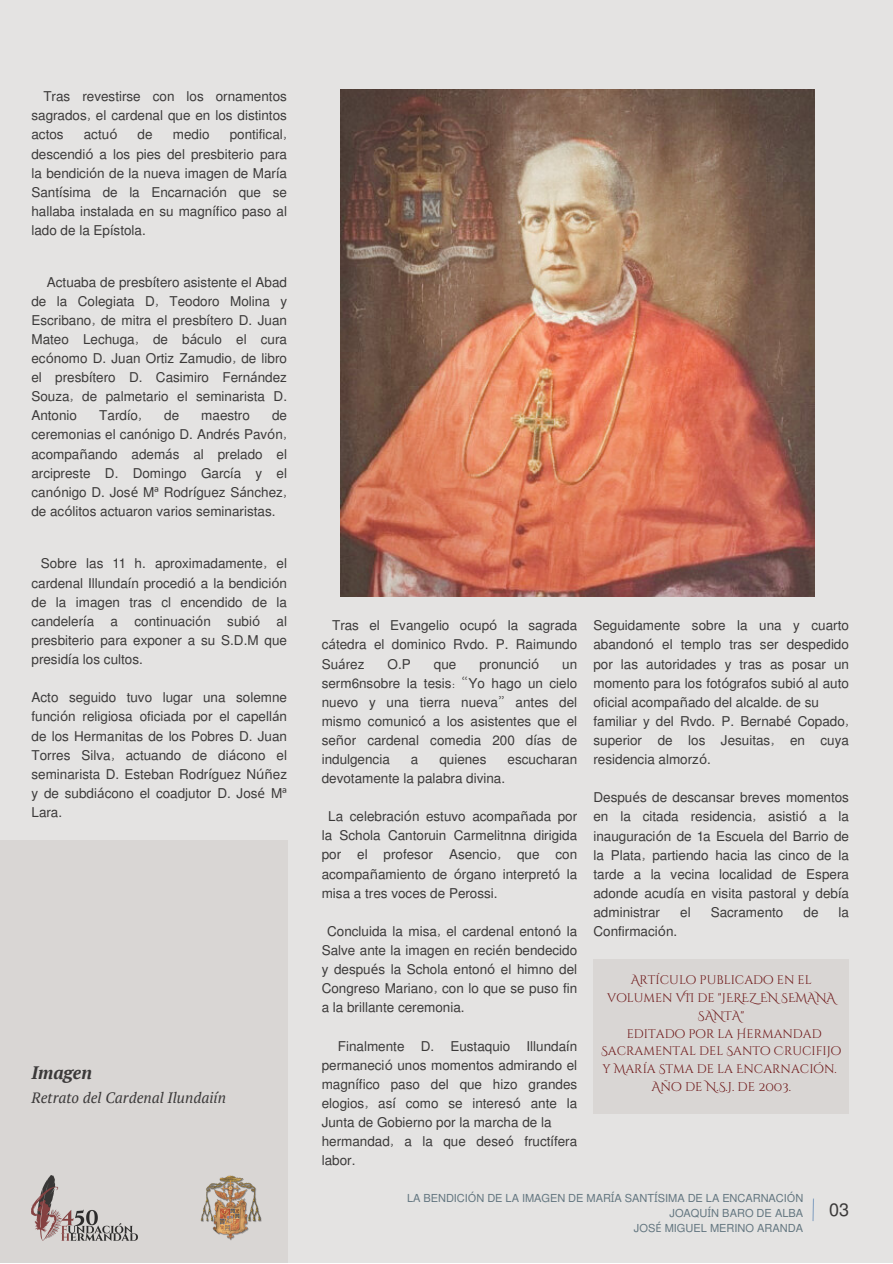
<style>
.page{position:relative;width:893px;height:1264px;background:#fff}
.page>*{position:absolute;margin:0;border:0;box-sizing:border-box;transform-origin:0 0}
.t1{font:italic 700 18px "PT Serif";color:#3b3939}
.t2{font:18px "Mukti";color:#3b3939}
.t3{font:italic 15px "PT Serif";color:#3b3939}
.t4{font:13.5px/19px "Mukti";color:#3b3939;text-align:justify}
.t5{font:12.75px "Cinzel Decorative";color:#701c1d}
.t6{font:12.45px/17.7px "Cinzel Decorative";color:#701c1d;text-align:center}
.t7{font:11.1px "Mukti";letter-spacing:-.005em;color:#637680}
.s1{font-family:"Noto Sans"}
</style>
<div class="page">
<div style="left:0;top:0;width:892px;height:1262px;background:#e4e3e2"></div>
<div style="left:0;top:840px;width:287px;height:422px;background:#d9d6d4"></div>
<svg style="left:812px;top:1198px;width:2px;height:23px"></svg>
<img style="left:31px;top:1175px;width:106px;height:65px">
<img style="left:200px;top:1175px;width:62px;height:66px">
<img style="left:340px;top:89px;width:474px;height:507px">
<div style="left:593px;top:959px;width:256px;height:154px;background:#d9d6d4"></div>
<p class="t4" style="left:31px;top:86px;width:257px;text-indent:12px">Tras revestirse con los ornamentos sagrados, el cardenal que en los distintos actos</p>
<p class="t4" style="left:84px;top:124px;width:35px">actu<span class="s1">ó</span></p>
<p class="t4" style="left:138px;top:124px;width:16px">de</p>
<p class="t4" style="left:173px;top:124px;width:38px">medio</p>
<p class="t4" style="left:31px;top:124px;width:257px;text-indent:198px">pontifical, descendi<span class="s1">ó</span> a los pies del presbiterio para la bendici<span class="s1">ó</span>n de la nueva imagen de Mar<span class="s1">í</span>a Sant<span class="s1">í</span>sima de la Encarnaci<span class="s1">ó</span>n que se hallaba instalada en su magn<span class="s1">í</span>fico paso al lado de la Ep<span class="s1">í</span>stola.</p>
<p class="t4" style="left:31px;top:271px;width:257px;text-indent:15px">Actuaba de presb<span class="s1">í</span>tero asistente el Abad de la Colegiata D, Teodoro Molina y Escribano, de mitra el presb<span class="s1">í</span>tero D. Juan Mateo Lechuga, de b<span class="s1">á</span>culo el cura ec<span class="s1">ó</span>nomo D. Juan Ortiz Zamudio, de libro el presb<span class="s1">í</span>tero D. Casimiro Fern<span class="s1">á</span>ndez Souza, de palmetario el seminarista D.<br>Antonio</p>
<p class="t4" style="left:99px;top:405px;width:44px">Tard<span class="s1">í</span>o,</p>
<p class="t4" style="left:164px;top:405px;width:16px">de</p>
<p class="t4" style="left:201px;top:405px;width:50px">maestro</p>
<p class="t4" style="left:31px;top:405px;width:257px;text-indent:241px">de ceremonias el can<span class="s1">ó</span>nigo D. Andr<span class="s1">é</span>s Pav<span class="s1">ó</span>n, acompa<span class="s1">ñ</span>ando adem<span class="s1">á</span>s al prelado el arcipreste D. Domingo Garc<span class="s1">í</span>a y el can<span class="s1">ó</span>nigo D. Jos<span class="s1">é</span> M<span class="s1">ª</span> Rodr<span class="s1">í</span>guez S<span class="s1">á</span>nchez, de ac<span class="s1">ó</span>litos actuaron varios seminaristas.</p>
<p class="t4" style="left:32px;top:553px;width:257px;text-indent:9px">Sobre las 11 h. aproximadamente, el cardenal Illunda<span class="s1">í</span>n procedi<span class="s1">ó</span> a la bendici<span class="s1">ó</span>n de la imagen tras cl encendido de la candeler<span class="s1">í</span>a a continuaci<span class="s1">ó</span>n subi<span class="s1">ó</span> al presbiterio para exponer a su S.D.M que presid<span class="s1">í</span>a los cultos.</p>
<p class="t4" style="left:32px;top:687px;width:257px">Acto seguido tuvo lugar una solemne funci<span class="s1">ó</span>n religiosa oficiada por el capell<span class="s1">á</span>n de los Hermanitas de los Pobres D. Juan Torres Silva, actuando de di<span class="s1">á</span>cono el seminarista D. Esteban Rodr<span class="s1">í</span>guez N<span class="s1">úñ</span>ez y de subdi<span class="s1">á</span>cono el coadjutor D. Jos<span class="s1">é</span> M<span class="s1">ª </span>Lara.</p>
<p class="t1" style="left:31px;top:1060px;width:62px">Imagen</p>
<p class="t3" style="left:31px;top:1087px;width:196px">Retrato del Cardenal Ilundaiín</p>
<p class="t4" style="left:322px;top:615px;width:257px;text-indent:10px">Tras el Evangelio ocup<span class="s1">ó</span> la sagrada c<span class="s1">á</span>tedra el dominico Rvdo. P. Raimundo Su<span class="s1">á</span>rez</p>
<p class="t4" style="left:387px;top:653px;width:25px">O.P</p>
<p class="t4" style="left:434px;top:653px;width:24px">que</p>
<p class="t4" style="left:479px;top:653px;width:61px">pronunci<span class="s1">ó</span></p>
<p class="t4" style="left:322px;top:653px;width:257px;text-indent:240px">un serm6nsobre la tesis: “Yo hago un cielo nuevo y una tierra nueva” antes del mismo comunic<span class="s1">ó</span> a los asistentes que el se<span class="s1">ñ</span>or cardenal comedia 200 d<span class="s1">í</span>as de indulgencia</p>
<p class="t4" style="left:411px;top:749px;width:9px">a</p>
<p class="t4" style="left:439px;top:749px;width:49px">quienes</p>
<p class="t4" style="left:507px;top:749px;width:71px">escucharan</p>
<p class="t4" style="left:322px;top:768px;width:185px">devotamente la palabra divina.</p>
<p class="t4" style="left:322px;top:806px;width:257px;text-indent:7px">La celebraci<span class="s1">ó</span>n estuvo acompa<span class="s1">ñ</span>ada por la Schola Cantoruin Carmelitnna dirigida por el profesor Asencio, que con acompa<span class="s1">ñ</span>amiento de <span class="s1">ó</span>rgano interpret<span class="s1">ó</span> la misa a tres voces de Perossi.</p>
<p class="t4" style="left:322px;top:921px;width:257px;text-indent:5px">Concluida la misa, el cardenal enton<span class="s1">ó</span> la Salve ante la imagen en reci<span class="s1">é</span>n bendecido y despu<span class="s1">é</span>s la Schola enton<span class="s1">ó</span> el himno del Congreso Mariano, con lo que se puso fin a la brillante ceremonia.</p>
<p class="t4" style="left:322px;top:1035px;width:257px;text-indent:16px">Finalmente D. Eustaquio Illunda<span class="s1">í</span>n permaneci<span class="s1">ó</span> unos momentos admirando el magn<span class="s1">í</span>fico paso del que hizo grandes elogios, as<span class="s1">í</span> como se interes<span class="s1">ó</span> ante la Junta de Gobierno por la marcha de la</p>
<p class="t4" style="left:322px;top:1131px;width:257px">hermandad, a la que dese<span class="s1">ó</span> fruct<span class="s1">í</span>fera labor.</p>
<p class="t4" style="left:593px;top:615px;width:257px">Seguidamente sobre la una y cuarto abandon<span class="s1">ó</span> el templo tras ser despedido por las autoridades y tras as posar un momento para los fot<span class="s1">ó</span>grafos subi<span class="s1">ó</span> al auto oficial acompa<span class="s1">ñ</span>ado del alcalde. de su</p>
<p class="t4" style="left:593px;top:711px;width:257px">familiar y del Rvdo. P. Bernab<span class="s1">é</span> Copado, superior de los Jesuitas, en cuya residencia almorz<span class="s1">ó</span>.</p>
<p class="t4" style="left:593px;top:787px;width:257px">Despu<span class="s1">é</span>s de descansar breves momentos en la citada residencia, asisti<span class="s1">ó</span> a la inauguraci<span class="s1">ó</span>n de 1a Escuela del Barrio de la Plata, partiendo hacia las cinco de la tarde a la vecina localidad de Espera adonde acud<span class="s1">í</span>a en visita pastoral y deb<span class="s1">í</span>a administrar</p>
<p class="t4" style="left:680px;top:902px;width:12px">el</p>
<p class="t4" style="left:710px;top:902px;width:74px">Sacramento</p>
<p class="t4" style="left:803px;top:902px;width:16px">de</p>
<p class="t4" style="left:838px;top:902px;width:12px">la</p>
<p class="t4" style="left:593px;top:921px;width:85px">Confirmaci<span class="s1">ó</span>n.</p>
<p class="t6" style="left:607px;top:971px;width:230px">Artículo publicado en el volumen VII de "JEREZ EN SEMANA<br>SANTA"</p>
<p class="t6" style="left:601px;top:1024px;width:242px">editado por la Hermandad<br>Sacramental del Santo Crucifijo y María Stma de la Encarnación.</p>
<p class="t5" style="left:651px;top:1078px;width:141px">Año de N.S.J. de 2003.</p>
<p class="t7" style="left:407px;top:1190px;width:398px">LA BENDICI<span class="s1">Ó</span>N DE LA IMAGEN DE MAR<span class="s1">Í</span>A SANT<span class="s1">Í</span>SIMA DE LA ENCARNACI<span class="s1">Ó</span>N</p>
<p class="t7" style="left:669px;top:1205px;width:135px">JOAQU<span class="s1">Í</span>N BARO DE ALBA</p>
<p class="t7" style="left:634px;top:1219px;width:171px">JOS<span class="s1">É</span> MIGUEL MERINO ARANDA</p>
<p class="t2" style="left:829px;top:1197px;width:21px">03</p>
</div>
